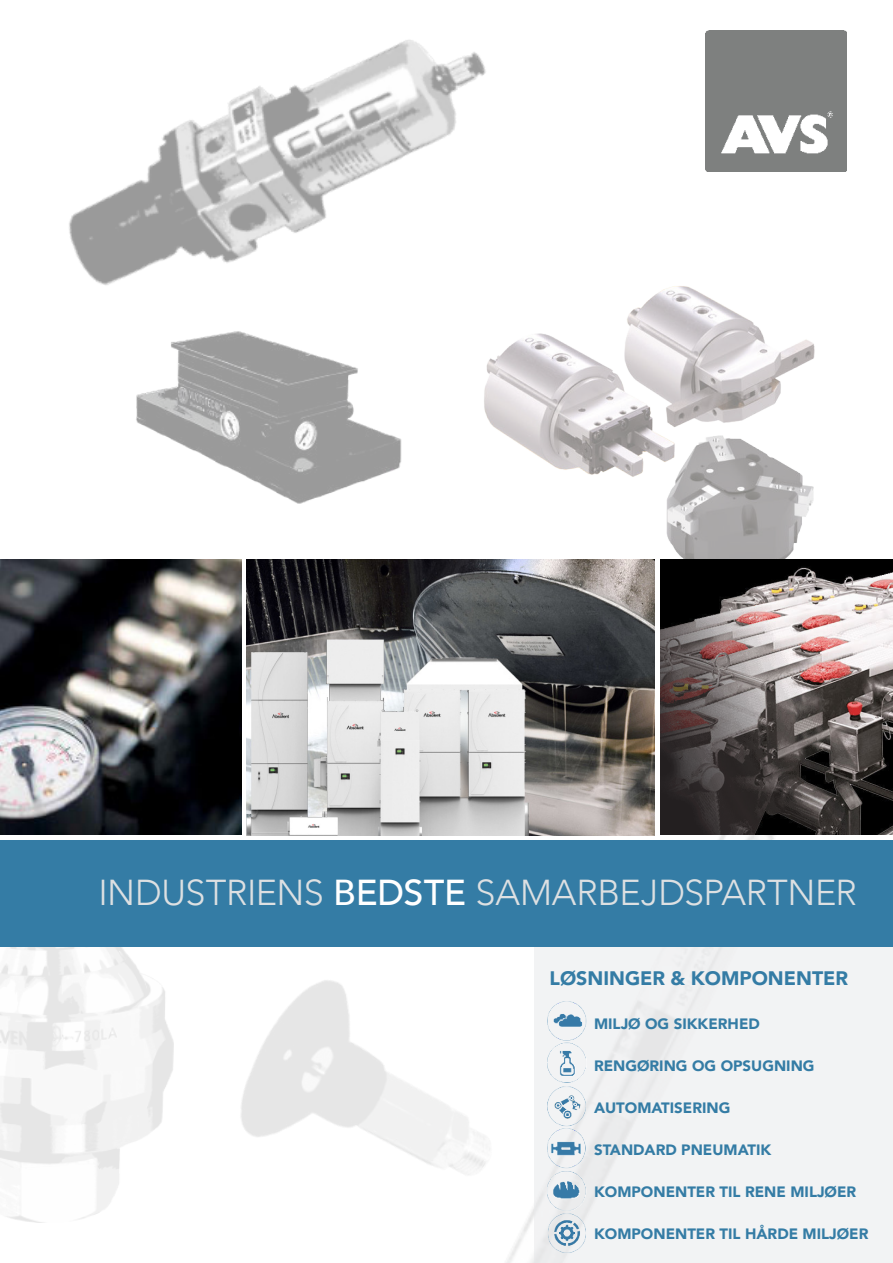
<style>
.page{position:relative;width:893px;height:1263px;background:#fff}
.page>*{position:absolute;margin:0;border:0;box-sizing:border-box;transform-origin:0 0}
.t1{font:300 36px "Avenir";letter-spacing:-.01em;color:#dde0e2}
.t2{font:900 19.5px "Avenir";color:#347ca5}
.t3{font:900 15px "Avenir";color:#347ca5}
.s1{font-weight:500;color:#fff}
</style>
<div class="page">
<img style="left:484px;top:286px;width:331px;height:273px">
<img style="left:480px;top:834px;width:341px;height:429px">
<img style="left:706px;top:31px;width:140px;height:140px">
<img style="left:69px;top:40px;width:450px;height:258px">
<img style="left:136px;top:331px;width:266px;height:173px">
<img style="left:0;top:946px;width:174px;height:276px">
<img style="left:0;top:559px;width:241px;height:275px">
<img style="left:247px;top:559px;width:408px;height:276px">
<img style="left:660px;top:559px;width:233px;height:275px">
<img style="left:241px;top:974px;width:261px;height:221px">
<div style="left:535px;top:946px;width:358px;height:317px;background:#f2f3f4"></div>
<img style="left:547px;top:1001px;width:40px;height:37px">
<img style="left:547px;top:1086px;width:40px;height:83px">
<img style="left:544px;top:1213px;width:43px;height:41px">
<img style="left:547px;top:1169px;width:41px;height:41px">
<img style="left:547px;top:1038px;width:39px;height:44px">
<div style="left:0;top:840px;width:893px;height:106px;background:#347ca5"></div>
<h1 class="t1" style="left:98px;top:871px;width:760px">INDUSTRIENS <span class="s1">BEDSTE</span> SAMARBEJDSPARTNER</h1>
<h2 class="t2" style="left:550px;top:966px;width:300px">LØSNINGER &amp; KOMPONENTER</h2>
<p class="t3" style="left:594px;top:1015px;width:167px">MILJØ OG SIKKERHED</p>
<p class="t3" style="left:594px;top:1057px;width:222px">RENGØRING OG OPSUGNING</p>
<p class="t3" style="left:594px;top:1099px;width:138px">AUTOMATISERING</p>
<p class="t3" style="left:594px;top:1141px;width:179px">STANDARD PNEUMATIK</p>
<p class="t3" style="left:594px;top:1183px;width:264px">KOMPONENTER TIL RENE MILJØER</p>
<p class="t3" style="left:594px;top:1225px;width:276px">KOMPONENTER TIL HÅRDE MILJØER</p>
</div>
